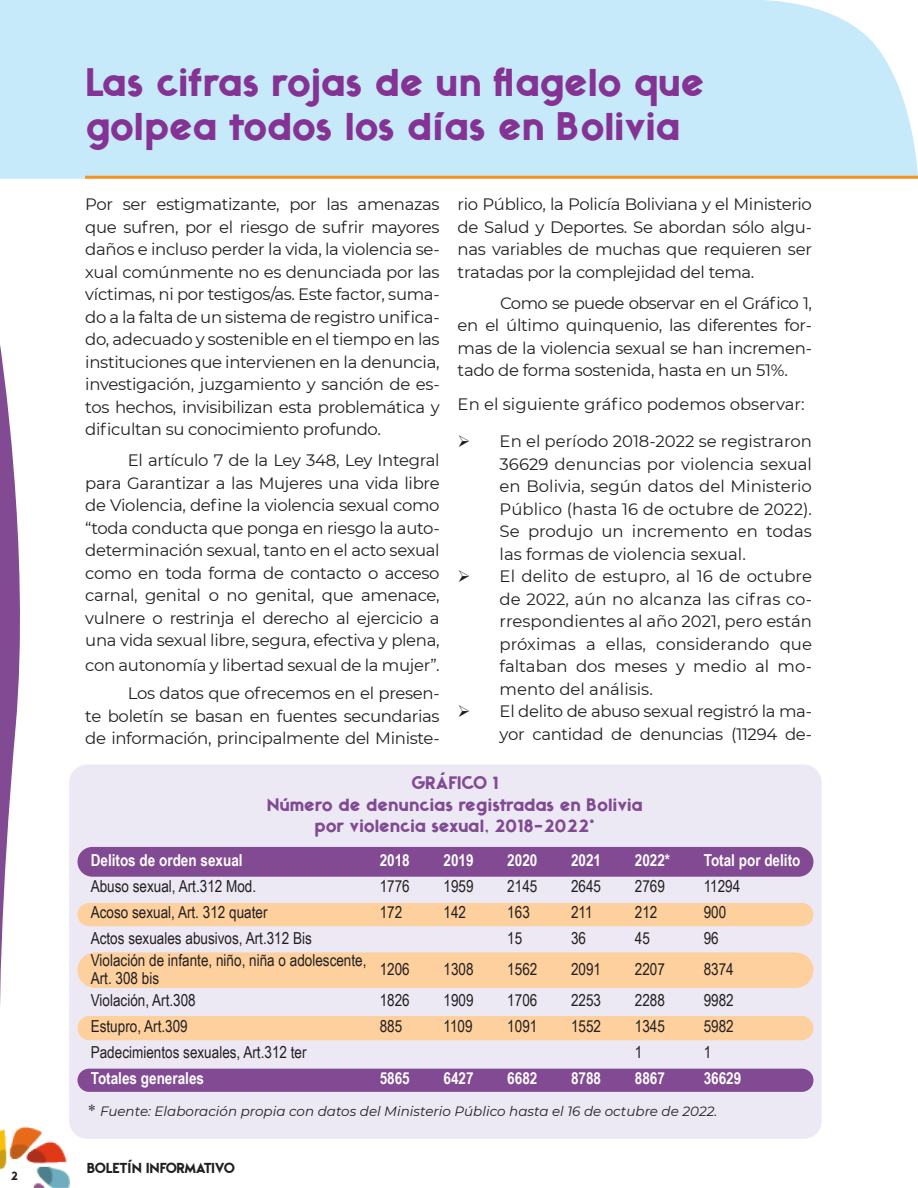
<style>
.page{position:relative;width:918px;height:1188px;background:#fff}
.page>*{position:absolute;margin:0;border:0;box-sizing:border-box;transform-origin:0 0}
.t1{font:49.5px "Ealing Black W00";letter-spacing:-.02em;color:#843294}
.NOMBRE_DE_GRAFICO{font:22.5px "Ealing Black W00";letter-spacing:-.02em;color:#814a93}
.TITULO{font:22.5px "Ealing Black W00";letter-spacing:-.02em;color:#814a93}
.t2{font:18px "Ealing Black W00";letter-spacing:-.025em;color:#231f20}
.TEXTO{font:16.5px/22.5px "Montserrat";letter-spacing:-.02em;color:#231f20;text-align:justify}
.TEXTO_SIN_SANGRIA{font:16.5px/22.5px "Montserrat";letter-spacing:-.02em;color:#231f20;text-align:justify}
.VIÑETAS{font:16.5px/22.5px "Montserrat";color:#231f20;text-align:justify}
.t3{font:16.5px/18.1px "Arial Narrow";color:#231f20}
.t4{font:700 16.5px "Arial Narrow";color:#fff}
.VIÑETAS-2{font:16.5px/22.5px "Montserrat";letter-spacing:-.02em;color:#231f20;text-align:right}
.TEXTO_SIN_SANGRIA-2{font:16.5px "Montserrat";color:#231f20}
.t5{font:15px "Ealing Black W00";color:#231f20}
.t6{font:italic 13.5px "Montserrat";color:#231f20}
.s1{font-family:"Times New Roman";font-style:normal;font-size:16.5px;color:#333}
</style>
<div class="page">
<img style="left:0;top:1126px;width:69px;height:62px">
<svg style="left:0;top:345px;width:20px;height:661px"></svg>
<div style="left:0;top:0;width:918px;height:179px;background:#c6eafa"></div>
<hr style="left:85px;top:176px;width:833px;height:3px;background:#f7931d">
<div style="left:69px;top:765px;width:753px;height:374px;background:#ece9f5;border-radius:18px"></div>
<div style="left:77px;top:847px;width:736px;height:30px;background:#814a93;border-radius:15px"></div>
<div style="left:77px;top:903px;width:736px;height:23px;background:#fdd09e;border-radius:12px"></div>
<div style="left:77px;top:952px;width:736px;height:36px;background:#fdd09e;border-radius:18px"></div>
<div style="left:77px;top:1016px;width:736px;height:24px;background:#fdd09e;border-radius:12px"></div>
<div style="left:77px;top:1069px;width:736px;height:23px;background:#814a93;border-radius:12px"></div>
<p class="t5" style="left:11px;top:1168px;width:9px">2</p>
<p class="t1" style="left:85px;top:57px;width:622px">Las cifras rojas de un flagelo que</p>
<p class="t1" style="left:85px;top:101px;width:597px">golpea todos los días en Bolivia</p>
<p class="TEXTO_SIN_SANGRIA" style="left:85px;top:193px;width:356px">Por ser estigmatizante, por las amenazas que sufren, por el riesgo de sufrir mayores daños e incluso perder la vida, la violencia se&shy;xual comúnmente no es denunciada por las víctimas, ni por testigos/as. Este factor, suma&shy;do a la falta de un sistema de registro unifica&shy;do, adecuado y sostenible en el tiempo en las instituciones que intervienen en la denuncia, investigación, juzgamiento y sanción de es&shy;tos hechos, invisibilizan esta problemática y dificultan su conocimiento profundo.</p>
<p class="TEXTO" style="left:85px;top:449px;width:356px;text-indent:43px">El artículo 7 de la Ley 348, Ley Integral para Garantizar a las Mujeres una vida libre de Violencia, define la violencia sexual como “toda conducta que ponga en riesgo la auto&shy;determinación sexual, tanto en el acto sexual como en toda forma de contacto o acceso carnal, genital o no genital, que amenace, vulnere o restrinja el derecho al ejercicio a una vida sexual libre, segura, efectiva y plena,</p>
<p class="TEXTO" style="left:85px;top:653px;width:356px">con autonomía y libertad sexual de la mujer”.</p>
<p class="TEXTO" style="left:85px;top:681px;width:356px;text-indent:43px">Los datos que ofrecemos en el presen&shy;te boletín se basan en fuentes secundarias de información, principalmente del Ministe-</p>
<p class="TEXTO" style="left:458px;top:193px;width:356px">rio Público, la Policía Boliviana y el Ministerio de Salud y Deportes. Se abordan sólo algu&shy;nas variables de muchas que requieren ser tratadas por la complejidad del tema.</p>
<p class="TEXTO" style="left:458px;top:291px;width:356px;text-indent:43px">Como se puede observar en el Gráfico 1, en el último quinquenio, las diferentes for&shy;mas de la violencia sexual se han incremen&shy;tado de forma sostenida, hasta en un 51%.</p>
<p class="TEXTO_SIN_SANGRIA-2" style="left:458px;top:392px;width:349px">En el siguiente gráfico podemos observar:</p>
<p class="VIÑETAS" style="left:500px;top:429px;width:314px;text-indent:-42px">➢ En el período 2018-2022 se registraron 36629 denuncias por violencia sexual en Bolivia, según datos del Ministerio Público (hasta 16 de octubre de 2022).<br>Se produjo un incremento en todas las formas de violencia sexual.</p>
<p class="VIÑETAS" style="left:500px;top:564px;width:314px;text-indent:-42px">➢ El delito de estupro, al 16 de octubre de 2022, aún no alcanza las cifras co&shy;rrespondientes al año 2021, pero están próximas a ellas, considerando que faltaban dos meses y medio al mo&shy;mento del análisis.</p>
<p class="VIÑETAS-2" style="left:458px;top:699px;width:356px">➢ El delito de abuso sexual registró la ma&shy;yor cantidad de denuncias (11294 de-</p>
<p class="NOMBRE_DE_GRAFICO" style="left:411px;top:771px;width:89px">GRÁFICO 1</p>
<p class="NOMBRE_DE_GRAFICO" style="left:267px;top:794px;width:378px">Número de denuncias registradas en Bolivia</p>
<p class="TITULO" style="left:314px;top:815px;width:282px">por violencia sexual, 2018-2022*</p>
<p class="t4" style="left:91px;top:848px;width:153px">Delitos de orden sexual</p>
<p class="t4" style="left:380px;top:848px;width:32px">2018</p>
<p class="t4" style="left:443px;top:848px;width:32px">2019</p>
<p class="t4" style="left:507px;top:848px;width:32px">2020</p>
<p class="t4" style="left:571px;top:848px;width:32px">2021</p>
<p class="t4" style="left:635px;top:848px;width:37px">2022*</p>
<p class="t4" style="left:704px;top:848px;width:98px">Total por delito</p>
<p class="t3" style="left:91px;top:877px;width:167px">Abuso sexual, Art.312 Mod.</p>
<p class="t3" style="left:380px;top:877px;width:32px">1776</p>
<p class="t3" style="left:443px;top:877px;width:32px">1959</p>
<p class="t3" style="left:507px;top:877px;width:32px">2145</p>
<p class="t3" style="left:571px;top:877px;width:32px">2645</p>
<p class="t3" style="left:635px;top:877px;width:32px">2769</p>
<p class="t3" style="left:704px;top:877px;width:38px">11294</p>
<p class="t3" style="left:91px;top:903px;width:178px">Acoso sexual, Art. 312 quater</p>
<p class="t3" style="left:380px;top:903px;width:24px">172</p>
<p class="t3" style="left:443px;top:903px;width:24px">142</p>
<p class="t3" style="left:507px;top:903px;width:24px">163</p>
<p class="t3" style="left:571px;top:903px;width:23px">211</p>
<p class="t3" style="left:635px;top:903px;width:24px">212</p>
<p class="t3" style="left:704px;top:903px;width:24px">900</p>
<p class="t3" style="left:91px;top:929px;width:223px">Actos sexuales abusivos, Art.312 Bis</p>
<p class="t3" style="left:507px;top:929px;width:17px">15</p>
<p class="t3" style="left:571px;top:929px;width:17px">36</p>
<p class="t3" style="left:635px;top:929px;width:17px">45</p>
<p class="t3" style="left:704px;top:929px;width:17px">96</p>
<p class="t3" style="left:91px;top:950px;width:277px">Violación de infante, niño, niña o adolescente,<br>Art. 308 bis</p>
<p class="t3" style="left:380px;top:960px;width:32px">1206</p>
<p class="t3" style="left:443px;top:960px;width:32px">1308</p>
<p class="t3" style="left:507px;top:960px;width:32px">1562</p>
<p class="t3" style="left:571px;top:960px;width:32px">2091</p>
<p class="t3" style="left:635px;top:960px;width:32px">2207</p>
<p class="t3" style="left:704px;top:960px;width:32px">8374</p>
<p class="t3" style="left:91px;top:991px;width:107px">Violación, Art.308</p>
<p class="t3" style="left:380px;top:991px;width:32px">1826</p>
<p class="t3" style="left:443px;top:991px;width:32px">1909</p>
<p class="t3" style="left:507px;top:991px;width:32px">1706</p>
<p class="t3" style="left:571px;top:991px;width:32px">2253</p>
<p class="t3" style="left:635px;top:991px;width:32px">2288</p>
<p class="t3" style="left:704px;top:991px;width:32px">9982</p>
<p class="t3" style="left:91px;top:1016px;width:99px">Estupro, Art.309</p>
<p class="t3" style="left:380px;top:1016px;width:24px">885</p>
<p class="t3" style="left:443px;top:1016px;width:31px">1109</p>
<p class="t3" style="left:507px;top:1016px;width:32px">1091</p>
<p class="t3" style="left:571px;top:1016px;width:32px">1552</p>
<p class="t3" style="left:635px;top:1016px;width:32px">1345</p>
<p class="t3" style="left:704px;top:1016px;width:32px">5982</p>
<p class="t3" style="left:91px;top:1042px;width:217px">Padecimientos sexuales, Art.312 ter</p>
<p class="t3" style="left:635px;top:1042px;width:9px">1</p>
<p class="t3" style="left:704px;top:1042px;width:9px">1</p>
<p class="t4" style="left:91px;top:1065px;width:115px">Totales generales</p>
<p class="t4" style="left:380px;top:1065px;width:32px">5865</p>
<p class="t4" style="left:443px;top:1065px;width:32px">6427</p>
<p class="t4" style="left:507px;top:1065px;width:32px">6682</p>
<p class="t4" style="left:571px;top:1065px;width:32px">8788</p>
<p class="t4" style="left:635px;top:1065px;width:32px">8867</p>
<p class="t4" style="left:704px;top:1065px;width:39px">36629</p>
<p class="t6" style="left:88px;top:1102px;width:631px"><span class="s1">*</span> Fuente: Elaboración propia con datos del Ministerio Público hasta el 16 de octubre de 2022.</p>
<p class="t2" style="left:87px;top:1158px;width:150px">BOLETÍN INFORMATIVO</p>
</div>
